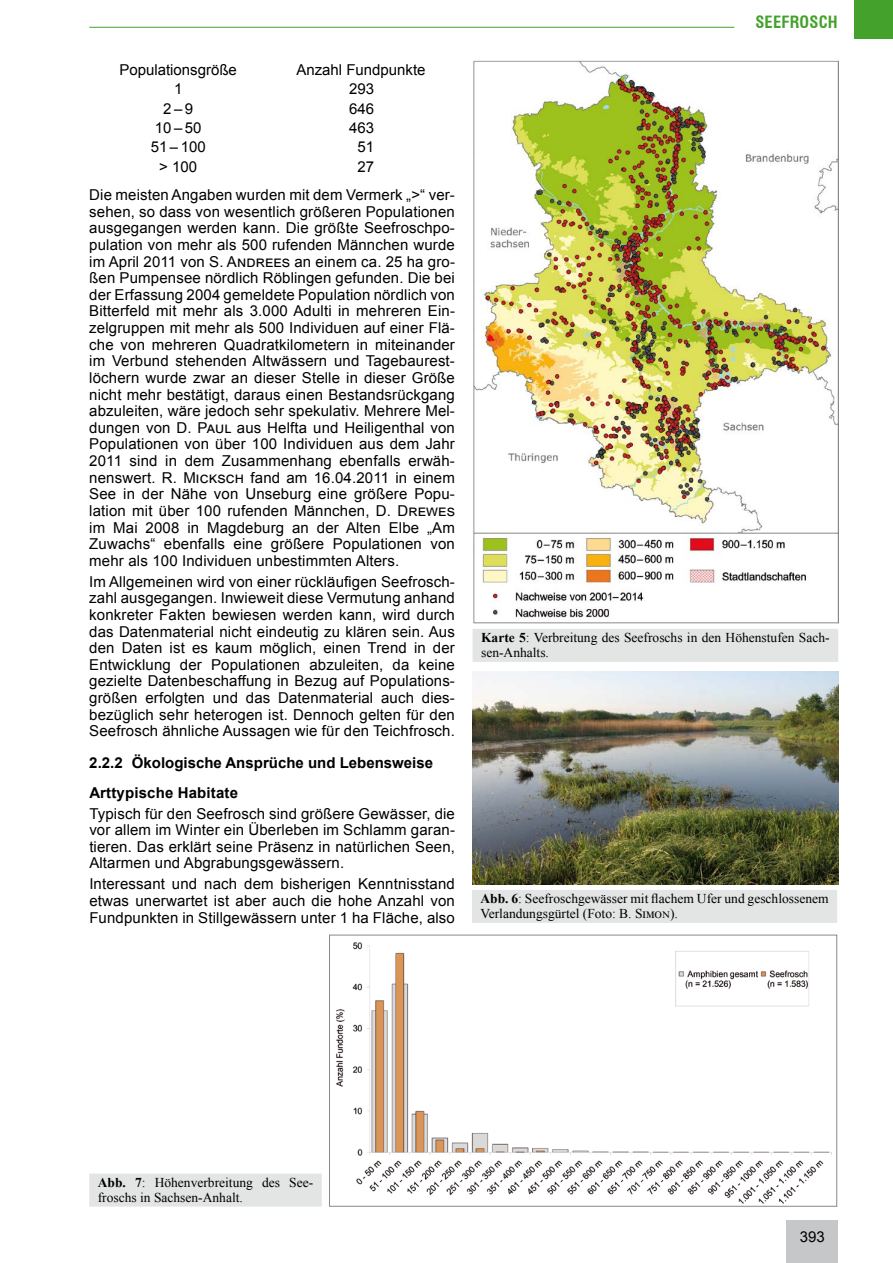
<style>
.page{position:relative;width:893px;height:1263px;background:#fff}
.page>*{position:absolute;margin:0;border:0;box-sizing:border-box;transform-origin:0 0}
.t1{font:700 condensed 16.5px "Swiss 721 BT";letter-spacing:.015em;color:#44a12b}
.t2{font:15px/16.6px "Arial";letter-spacing:.01em;color:#000;text-align:justify}
.t3{font:700 15px/30px "Arial";color:#000}
.t4{font:13.5px/15px "Times New Roman";color:#000}
.s1{font-weight:700}
</style>
<div class="page">
<div style="left:855px;top:0;width:38px;height:38px;background:#44a12b"></div>
<hr style="left:89px;top:27px;width:645px;height:1px;background:#44a12b">
<div style="left:787px;top:1220px;width:51px;height:43px;background:#c6c7c8"></div>
<div style="left:473px;top:629px;width:365px;height:33px;background:#e3e4e4"></div>
<img style="left:473px;top:60px;width:365px;height:563px">
<img style="left:336px;top:942px;width:496px;height:262px">
<div style="left:329px;top:935px;width:508px;height:271px;border:1px solid #87888a"></div>
<div style="left:89px;top:1173px;width:233px;height:33px;background:#e3e4e4"></div>
<img style="left:473px;top:672px;width:365px;height:213px">
<div style="left:472px;top:890px;width:365px;height:33px;background:#e3e4e4"></div>
<p class="t2" style="left:119px;top:61px;width:119px">Populationsgröße</p>
<p class="t2" style="left:296px;top:61px;width:131px">Anzahl Fundpunkte</p>
<p class="t2" style="left:174px;top:80px;width:10px">1</p>
<p class="t2" style="left:349px;top:80px;width:27px">293</p>
<p class="t2" style="left:163px;top:100px;width:32px">2–9</p>
<p class="t2" style="left:349px;top:100px;width:27px">646</p>
<p class="t2" style="left:155px;top:119px;width:48px">10–50</p>
<p class="t2" style="left:349px;top:119px;width:27px">463</p>
<p class="t2" style="left:151px;top:139px;width:57px">51 – 100</p>
<p class="t2" style="left:358px;top:139px;width:18px">51</p>
<p class="t2" style="left:159px;top:158px;width:39px">&gt; 100</p>
<p class="t2" style="left:89px;top:152px;width:367px;line-height:28.2px;text-indent:268px">27<br>Die meisten Angaben wurden mit dem Vermerk „&gt;“ ver-</p>
<p class="t2" style="left:89px;top:203px;width:367px">sehen, so dass von wesentlich größeren Populationen ausgegangen werden kann. Die größte Seefroschpo&shy;pulation von mehr als 500 rufenden Männchen wurde im April 2011 von S. Andrees an einem ca. 25 ha gro&shy;ßen Pumpensee nördlich Röblingen gefunden. Die bei der Erfassung 2004 gemeldete Population nördlich von Bitterfeld mit mehr als 3.000 Adulti in mehreren Ein&shy;zelgruppen mit mehr als 500 Individuen auf einer Flä&shy;che von mehreren Quadratkilometern in miteinander im Verbund stehenden Altwässern und Tagebaurest&shy;löchern wurde zwar an dieser Stelle in dieser Größe nicht mehr bestätigt, daraus einen Bestandsrückgang abzuleiten, wäre jedoch sehr spekulativ. Mehrere Mel&shy;dungen von D. Paul aus Helfta und Heiligenthal von Populationen von über 100 Individuen aus dem Jahr 2011 sind in dem Zusammenhang ebenfalls erwäh&shy;nenswert. R. Micksch fand am 16.04.2011 in einem See in der Nähe von Unseburg eine größere Popu&shy;lation mit über 100 rufenden Männchen, D. Drewes im Mai 2008 in Magdeburg an der Alten Elbe „Am Zuwachs“ ebenfalls eine größere Populationen von mehr als 100 Individuen unbestimmten Alters.</p>
<p class="t2" style="left:89px;top:573px;width:367px">Im Allgemeinen wird von einer rückläufigen Seefrosch&shy;zahl ausgegangen. Inwieweit diese Vermutung anhand konkreter Fakten bewiesen werden kann, wird durch das Datenmaterial nicht eindeutig zu klären sein. Aus den Daten ist es kaum möglich, einen Trend in der Entwicklung der Populationen abzuleiten, da keine gezielte Datenbeschaffung in Bezug auf Populations&shy;größen erfolgten und das Datenmaterial auch dies&shy;bezüglich sehr heterogen ist. Dennoch gelten für den Seefrosch ähnliche Aussagen wie für den Teichfrosch.</p>
<p class="t3" style="left:89px;top:748px;width:345px">2.2.2 Ökologische Ansprüche und Lebensweise<br>Arttypische Habitate</p>
<p class="t2" style="left:89px;top:805px;width:367px">Typisch für den Seefrosch sind größere Gewässer, die vor allem im Winter ein Überleben im Schlamm garan&shy;tieren. Das erklärt seine Präsenz in natürlichen Seen, Altarmen und Abgrabungsgewässern.</p>
<p class="t2" style="left:89px;top:876px;width:367px">Interessant und nach dem bisherigen Kenntnisstand etwas unerwartet ist aber auch die hohe Anzahl von Fundpunkten in Stillgewässern unter 1 ha Fläche, also</p>
<p class="t1" style="left:755px;top:12px;width:84px">SEEFROSCH</p>
<p class="t4" style="left:481px;top:629px;width:350px"><span class="s1">Karte 5</span>: Verbreitung des Seefroschs in den Höhenstufen Sach&shy;sen-Anhalts.</p>
<p class="t4" style="left:480px;top:890px;width:350px"><span class="s1">Abb. 6</span>: Seefroschgewässer mit flachem Ufer und geschlossenem<br>Verlandungsgürtel (Foto: B. Simon).</p>
<p class="t4" style="left:98px;top:1174px;width:217px"><span class="s1">Abb. 7</span>: Höhenverbreitung des See&shy;froschs in Sachsen-Anhalt.</p>
<p class="t2" style="left:800px;top:1228px;width:27px">393</p>
</div>
